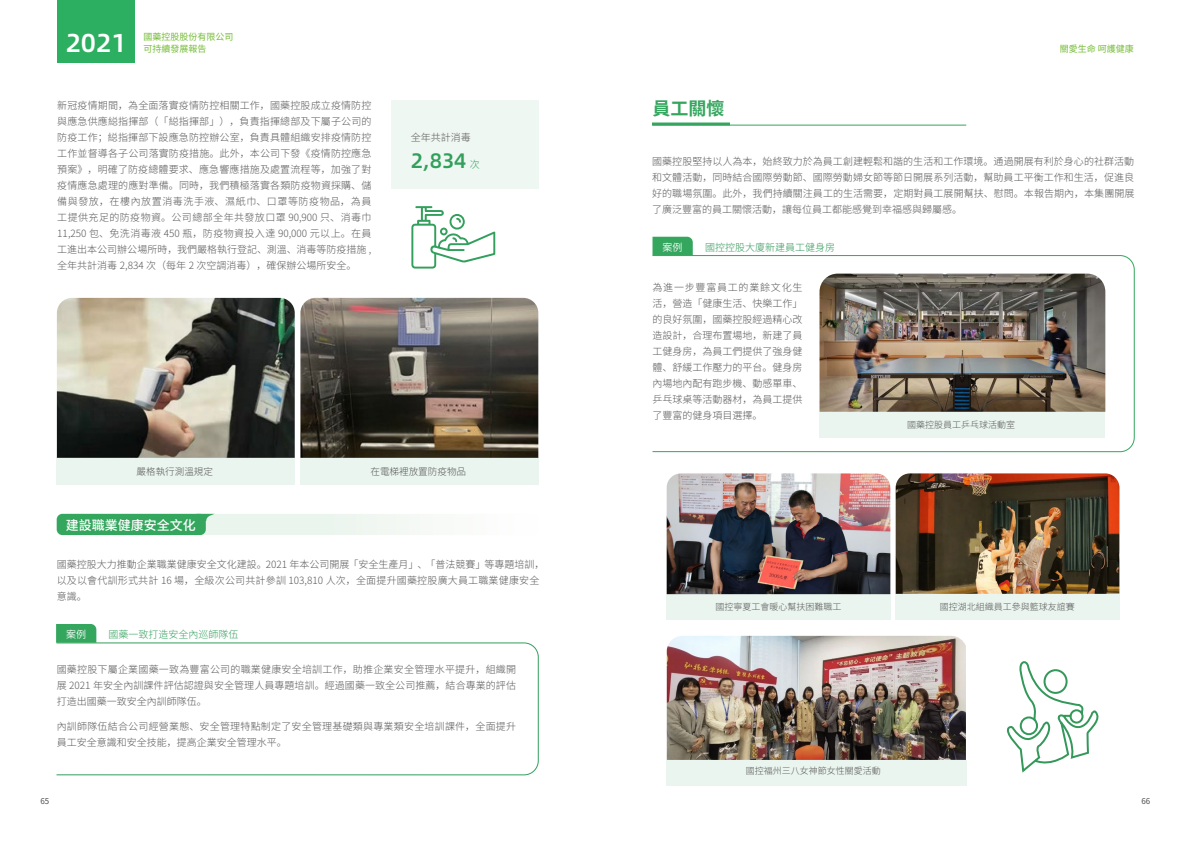
<style>
.page{position:relative;width:1191px;height:842px;background:#fff}
.page>*{position:absolute;margin:0;border:0;box-sizing:border-box;transform-origin:0 0}
.t1{font:26px "Alibaba Pu Hui Ti M";color:#fff}
.t2{font:21px "Alibaba Pu Hui Ti M";color:#329f5c}
.t3{font:700 18px "Source Han Sans CN";color:#34a65e}
.t4{font:500 13px "Source Han Sans CN";color:#fff}
.t5{font:300 10px/16px "Source Han Sans CN";color:#595757;text-align:justify}
.t6{font:300 10px/16px "Source Han Sans CN";letter-spacing:.02em;color:#595757}
.t7{font:300 10px "Source Han Sans CN";color:#329f5c}
.t8{font:300 10px "Source Han Sans CN";color:#32985a}
.t9{font:10px "Source Han Sans CN";color:#fff}
.t10{font:300 9.6px "Source Han Sans CN";color:#585757}
.t11{font:300 9px "Source Han Sans CN";color:#585757}
.t12{font:9px/12.2px "Source Han Sans CN";color:#75bc37}
.t13{font:8px "Source Han Sans CN";color:#4c4948}
</style>
<div class="page">
<div style="left:57px;top:0;width:78px;height:62px;background:#2daf61"></div>
<div style="left:391px;top:100px;width:148px;height:89px;background:#eef7f2"></div>
<svg style="left:56px;top:642px;width:483px;height:134px"></svg>
<hr style="left:652px;top:125px;width:314px;height:1px;background:#34a65e">
<hr style="left:652px;top:123px;width:77px;height:2px;background:#34a65e">
<div style="left:57px;top:458px;width:238px;height:27px;background:#eaf5ef"></div>
<div style="left:666px;top:594px;width:224px;height:26px;background:#eaf5ef"></div>
<div style="left:666px;top:760px;width:301px;height:25px;background:#eaf5ef"></div>
<div style="left:300px;top:458px;width:238px;height:27px;background:#eaf5ef"></div>
<div style="left:895px;top:594px;width:224px;height:26px;background:#eaf5ef"></div>
<svg style="left:652px;top:255px;width:483px;height:198px"></svg>
<svg style="left:652px;top:237px;width:41px;height:18px"></svg>
<img style="left:300px;top:298px;width:238px;height:160px">
<img style="left:57px;top:298px;width:238px;height:160px">
<svg style="left:56px;top:624px;width:40px;height:19px"></svg>
<div style="left:57px;top:514px;width:482px;height:21px;background:#f1f6f1;border-radius:6px"></div>
<div style="left:57px;top:514px;width:149px;height:21px;background:#34a65e;border-radius:6px"></div>
<svg style="left:203px;top:514px;width:11px;height:10px"></svg>
<svg style="left:411px;top:206px;width:84px;height:63px"></svg>
<img style="left:819px;top:274px;width:286px;height:138px">
<img style="left:667px;top:636px;width:299px;height:124px">
<img style="left:895px;top:473px;width:224px;height:121px">
<img style="left:666px;top:473px;width:224px;height:121px">
<svg style="left:1007px;top:661px;width:92px;height:112px"></svg>
<h1 class="t1" style="left:66px;top:22px;width:62px">2021</h1>
<p class="t12" style="left:143px;top:31px;width:91px">國藥控股股份有限公司可持續發展報告</p>
<p class="t5" style="left:57px;top:98px;width:316px">新冠疫情期間，為全面落實疫情防控相關工作，國藥控股成立疫情防控與應急供應縂指揮部（「縂指揮部」），負責指揮總部及下屬子公司的防疫工作；縂指揮部下設應急防控辦公室，負責具體組織安排疫情防控工作並督導各子公司落實防疫措施。此外，本公司下發《疫情防控應急預案》，明確了防疫總體要求、應急響應措施及處置流程等，加強了對疫情應急處理的應對準備。同時，我們積極落實各類防疫物資採購、儲備與發放，在樓內放置消毒洗手液、濕紙巾、口罩等防疫物品，為員工提供充足的防疫物資。公司總部全年共發放口罩 90,900 只、消毒巾11,250 包、免洗消毒液 450 瓶，防疫物資投入達 90,000 元以上。在員工進出本公司辦公場所時，我們嚴格執行登記、測溫、消毒等防疫措施 ,全年共計消毒 2,834 次（每年 2 次空調消毒），確保辦公場所安全。</p>
<p class="t5" style="left:411px;top:130px;width:61px">全年共計消毒</p>
<h2 class="t2" style="left:411px;top:144px;width:57px">2,834</h2>
<p class="t7" style="left:470px;top:158px;width:11px">次</p>
<p class="t10" style="left:136px;top:466px;width:78px">嚴格執行測溫規定</p>
<h3 class="t4" style="left:66px;top:518px;width:131px">建設職業健康安全文化</h3>
<p class="t10" style="left:370px;top:466px;width:97px">在電梯裡放置防疫物品</p>
<p class="t5" style="left:57px;top:556px;width:489px;text-align:left">國藥控股大力推動企業職業健康安全文化建設。2021 年本公司開展「安全生產月」、「普法競賽」等專題培訓，以及以會代訓形式共計 16 場，全級次公司共計參訓 103,810 人次，全面提升國藥控股廣大員工職業健康安全意識。</p>
<p class="t9" style="left:66px;top:629px;width:21px">案例</p>
<p class="t7" style="left:108px;top:628px;width:132px">國藥一致打造安全內巡師隊伍</p>
<p class="t5" style="left:57px;top:661px;width:461px">國藥控股下屬企業國藥一致為豐富公司的職業健康安全培訓工作，助推企業安全管理水平提升，組織開展 2021 年安全內訓課件評估認證與安全管理人員專題培訓。經過國藥一致全公司推薦，結合專業的評估打造出國藥一致安全內訓師隊伍。</p>
<p class="t6" style="left:57px;top:719px;width:461px">內訓師隊伍結合公司經營業態、安全管理特點制定了安全管理基礎類與專業類安全培訓課件，全面提升員工安全意識和安全技能，提高企業安全管理水平。</p>
<p class="t12" style="left:1059px;top:43px;width:76px">關愛⽣命 呵護健康</p>
<h3 class="t3" style="left:652px;top:98px;width:73px">員工關懷</h3>
<p class="t5" style="left:652px;top:153px;width:484px">國藥控股堅持以人為本，始終致力於為員工創建輕鬆和諧的生活和工作環境。通過開展有利於身心的社群活動和文體活動，同時結合國際勞動節、國際勞動婦女節等節日開展系列活動，幫助員工平衡工作和生活，促進良好的職場氛圍。此外，我們持續關注員工的生活需要，定期對員工展開幫扶、慰問。本報告期內，本集團開展了廣泛豐富的員工關懷活動，讓每位員工都能感覺到幸福感與歸屬感。</p>
<p class="t9" style="left:662px;top:241px;width:21px">案例</p>
<p class="t8" style="left:705px;top:241px;width:131px">國控控股大廈新建員工健身房</p>
<p class="t5" style="left:652px;top:279px;width:151px">為進一步豐富員工的業餘文化生活，營造「健康生活、快樂工作」的良好氛圍，國藥控股經過精心改造設計，合理布置場地，新建了員工健身房，為員工們提供了強身健體、舒緩工作壓力的平台。健身房內場地內配有跑步機、動感單車、乒乓球桌等活動器材，為員工提供了豐富的健身項目選擇。</p>
<p class="t11" style="left:907px;top:420px;width:109px">國藥控股員工乒乓球活動室</p>
<p class="t11" style="left:715px;top:602px;width:127px">國控寧夏工會暖心幫扶困難職工</p>
<p class="t11" style="left:939px;top:602px;width:136px">國控湖北組織員工參與籃球友誼賽</p>
<p class="t11" style="left:746px;top:766px;width:136px">國控福州三八女神節女性關愛活動</p>
<p class="t13" style="left:40px;top:796px;width:10px">65</p>
<p class="t13" style="left:1141px;top:796px;width:10px">66</p>
</div>
